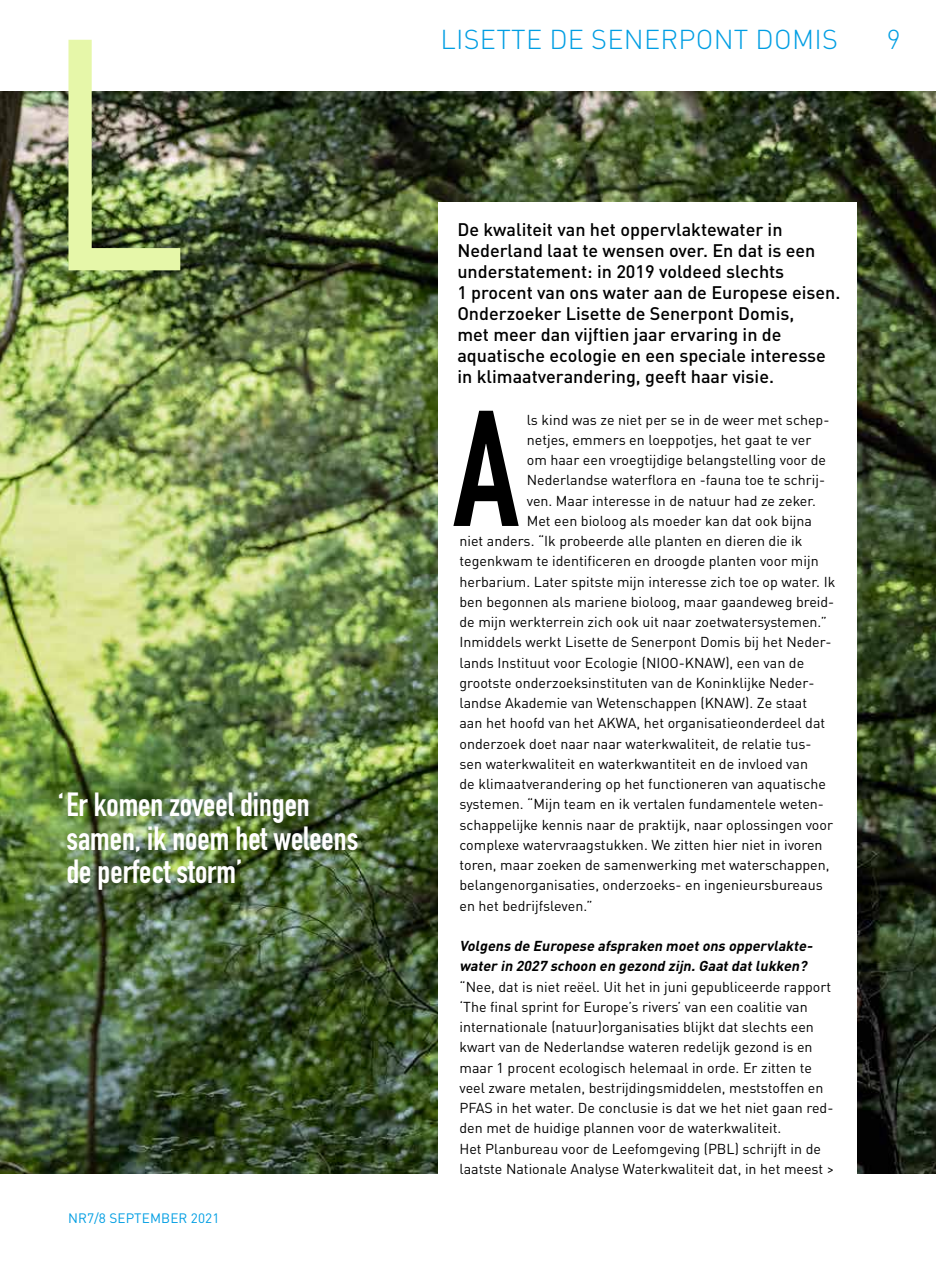
<style>
.page{position:relative;width:936px;height:1263px;background:#fff}
.page>*{position:absolute;margin:0;border:0;box-sizing:border-box;transform-origin:0 0}
.t1{font:321px "Century Gothic";color:#e6f7a9}
.t2{font:161.85px "DIN Engschrift";color:#000}
.t3{font:33px/33.9px "DIN Engschrift";color:#fff}
.t4{font:300 27px "DIN Pro";letter-spacing:.01em;color:#009ee3}
.t5{font:500 18px/21px "DIN Pro";color:#000}
.t6{font:14.25px/20.2px "DIN Pro";color:#000}
.t7{font:italic 700 14.25px/20.2px "DIN Pro";color:#000}
.t8{font:13.5px "DIN Pro";letter-spacing:.01em;color:#009ee3}
</style>
<div class="page">
<img style="left:0;top:92px;width:935px;height:1082px">
<div style="left:438px;top:202px;width:418px;height:1002px;background:#fff"></div>
<h1 class="t1" style="left:40px;top:-41px;width:150px">L</h1>
<h3 class="t3" style="left:58px;top:787px;width:302px">‘Er komen zoveel dingen samen, ik noem het weleens de perfect storm’</h3>
<p class="t8" style="left:68px;top:1208px;width:153px">NR7/8 SEPTEMBER 2021</p>
<h3 class="t4" style="left:440px;top:18px;width:399px">LISETTE DE SENERPONT DOMIS</h3>
<h3 class="t4" style="left:886px;top:18px;width:15px">9</h3>
<p class="t5" style="left:457px;top:217px;width:384px">De kwaliteit van het oppervlaktewater in Nederland laat te wensen over. En dat is een understatement: in 2019 voldeed slechts<br>1 procent van ons water aan de Europese eisen.<br>Onderzoeker Lisette de Senerpont Domis,<br>met meer dan vijftien jaar ervaring in de aquatische ecologie en een speciale interesse in klimaatverandering, geeft haar visie.</p>
<h2 class="t2" style="left:453px;top:374px;width:67px">A</h2>
<p class="t6" style="left:526px;top:408px;width:304px">ls kind was ze niet per se in de weer met schep-</p>
<p class="t6" style="left:526px;top:428px;width:286px">netjes, emmers en loeppotjes, het gaat te ver</p>
<p class="t6" style="left:526px;top:448px;width:301px">om haar een vroegtijdige belangstelling voor de</p>
<p class="t6" style="left:526px;top:469px;width:300px">Nederlandse waterflora en -fauna toe te schrij-</p>
<p class="t6" style="left:526px;top:489px;width:291px">ven. Maar interesse in de natuur had ze zeker.</p>
<p class="t6" style="left:526px;top:509px;width:287px">Met een bioloog als moeder kan dat ook bijna</p>
<p class="t6" style="left:459px;top:529px;width:344px">niet anders. “Ik probeerde alle planten en dieren die ik</p>
<p class="t6" style="left:459px;top:550px;width:361px">tegenkwam te identificeren en droogde planten voor mijn</p>
<p class="t6" style="left:459px;top:570px;width:377px">herbarium. Later spitste mijn interesse zich toe op water. Ik</p>
<p class="t6" style="left:459px;top:590px;width:376px">ben begonnen als mariene bioloog, maar gaandeweg breid-</p>
<p class="t6" style="left:459px;top:610px;width:369px">de mijn werkterrein zich ook uit naar zoetwatersystemen.”</p>
<p class="t6" style="left:459px;top:631px;width:371px">Inmiddels werkt Lisette de Senerpont Domis bij het Neder-</p>
<p class="t6" style="left:459px;top:651px;width:346px">lands Instituut voor Ecologie (NIOO-KNAW), een van de</p>
<p class="t6" style="left:459px;top:671px;width:356px">grootste onderzoeksinstituten van de Koninklijke Neder-</p>
<p class="t6" style="left:459px;top:691px;width:349px">landse Akademie van Wetenschappen (KNAW). Ze staat</p>
<p class="t6" style="left:459px;top:712px;width:367px">aan het hoofd van het AKWA, het organisatieonderdeel dat</p>
<p class="t6" style="left:459px;top:732px;width:353px">onderzoek doet naar naar waterkwaliteit, de relatie tus-</p>
<p class="t6" style="left:459px;top:752px;width:350px">sen waterkwaliteit en waterkwantiteit en de invloed van</p>
<p class="t6" style="left:459px;top:772px;width:368px">de klimaatverandering op het functioneren van aquatische</p>
<p class="t6" style="left:459px;top:793px;width:366px">systemen. “Mijn team en ik vertalen fundamentele weten-</p>
<p class="t6" style="left:459px;top:813px;width:375px">schappelijke kennis naar de praktijk, naar oplossingen voor</p>
<p class="t6" style="left:459px;top:833px;width:364px">complexe watervraagstukken. We zitten hier niet in ivoren</p>
<p class="t6" style="left:459px;top:853px;width:371px">toren, maar zoeken de samenwerking met waterschappen,</p>
<p class="t6" style="left:459px;top:874px;width:365px">belangenorganisaties, onderzoeks- en ingenieursbureaus</p>
<p class="t6" style="left:459px;top:894px;width:135px">en het bedrijfsleven.”</p>
<p class="t7" style="left:459px;top:934px;width:358px">Volgens de Europese afspraken moetons oppervlakte&shy;waterin 2027 schoon en gezond zijn.Gaatdatlukken?</p>
<p class="t6" style="left:459px;top:975px;width:376px">“Nee, dat is niet reëel. Uit het in juni gepubliceerde rapport ‘The final sprint for Europe’s rivers’ van een coalitie van internationale (natuur)organisaties blijkt dat slechts een kwart van de Nederlandse wateren redelijk gezond is en maar 1 procent ecologisch helemaal in orde. Er zitten te veel zware metalen, bestrijdingsmiddelen, meststoffen en PFAS in het water. De conclusie is dat we het niet gaan red&shy;den met de huidige plannen voor de waterkwaliteit.<br>Het Planbureau voor de Leefomgeving (PBL) schrijft in de laatste Nationale Analyse Waterkwaliteit dat, in het meest &gt;</p>
</div>
